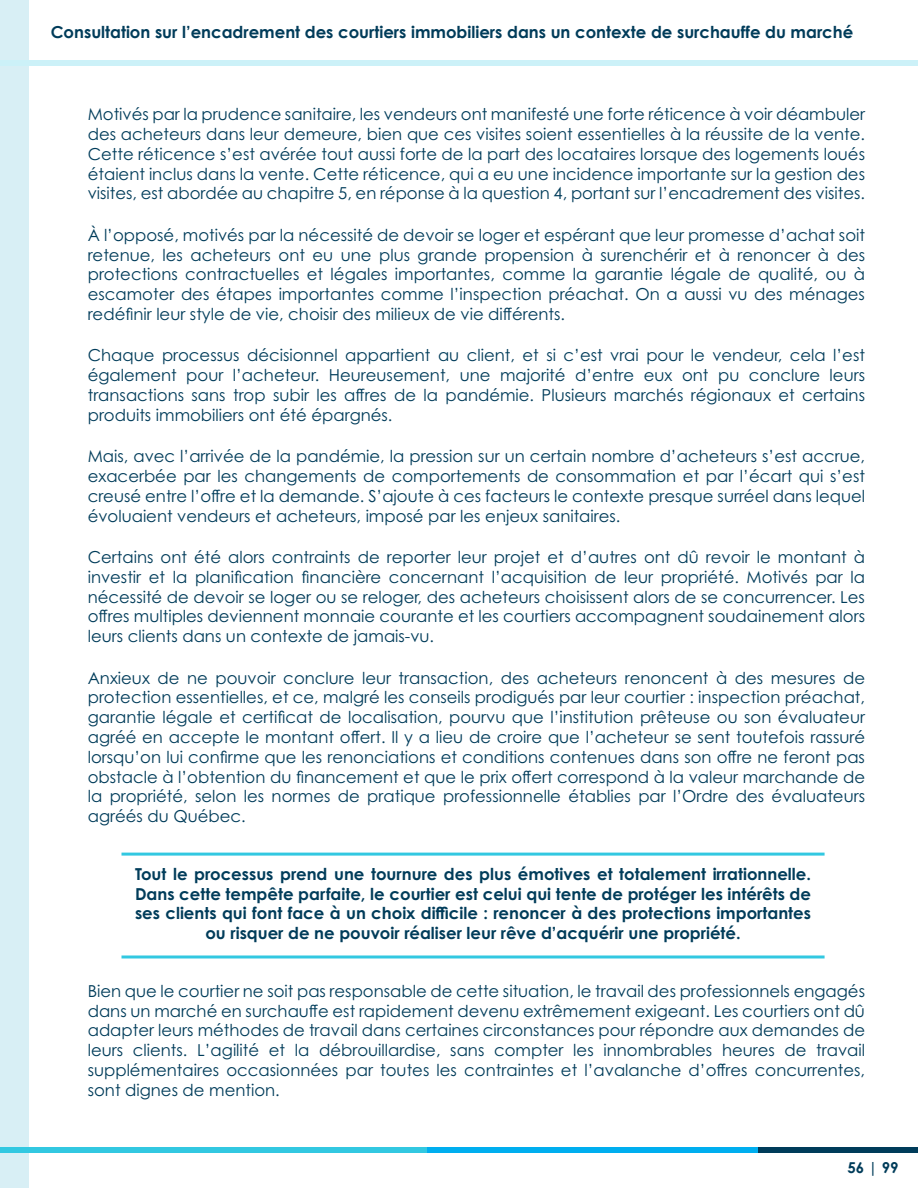
<style>
.page{position:relative;width:918px;height:1188px;background:#fff}
.page>*{position:absolute;margin:0;border:0;box-sizing:border-box;transform-origin:0 0}
.t1{font:16.5px/19.8px "Century Gothic Pro";color:#003c5a;text-align:justify}
.t2{font:700 16.5px/19.8px "Century Gothic Pro";color:#003c5a;text-align:center}
.t3{font:700 16.5px "Century Gothic";color:#003c5a}
.t4{font:700 15px "Century Gothic";color:#003c5a}
</style>
<div class="page">
<div style="left:0;top:0;width:29px;height:1188px;background:#d8eff5"></div>
<div style="left:0;top:1147px;width:428px;height:6px;background:#32c8e1"></div>
<div style="left:428px;top:1147px;width:330px;height:6px;background:#00aeef"></div>
<div style="left:758px;top:1147px;width:160px;height:6px;background:#003c5a"></div>
<div style="left:0;top:60px;width:428px;height:6px;background:#ccf1f8"></div>
<div style="left:428px;top:60px;width:330px;height:6px;background:#ccf1f8"></div>
<div style="left:758px;top:60px;width:160px;height:6px;background:#ccf1f8"></div>
<hr style="left:121px;top:955px;width:704px;height:3px;background:#32c8e1">
<hr style="left:122px;top:853px;width:703px;height:3px;background:#32c8e1">
<p class="t3" style="left:51px;top:19px;width:804px">Consultation sur l’encadrement des courtiers immobiliers dans un contexte de surchauffe du marché</p>
<p class="t1" style="left:88px;top:104px;width:779px">Motivés par la prudence sanitaire, les vendeurs ont manifesté une forte réticence à voir déambuler des acheteurs dans leur demeure, bien que ces visites soient essentielles à la réussite de la vente.<br>Cette réticence s’est avérée tout aussi forte de la part des locataires lorsque des logements loués étaient inclus dans la vente. Cette réticence, qui a eu une incidence importante sur la gestion des visites, est abordée au chapitre 5, en réponse à la question 4, portant sur l’encadrement des visites.</p>
<p class="t1" style="left:88px;top:225px;width:779px">À l’opposé, motivés par la nécessité de devoir se loger et espérant que leur promesse d’achat soit retenue, les acheteurs ont eu une plus grande propension à surenchérir et à renoncer à des protections contractuelles et légales importantes, comme la garantie légale de qualité, ou à escamoter des étapes importantes comme l’inspection préachat. On a aussi vu des ménages redéfinir leur style de vie, choisir des milieux de vie différents.</p>
<p class="t1" style="left:88px;top:345px;width:779px">Chaque processus décisionnel appartient au client, et si c’est vrai pour le vendeur, cela l’est également pour l’acheteur. Heureusement, une majorité d’entre eux ont pu conclure leurs transactions sans trop subir les affres de la pandémie. Plusieurs marchés régionaux et certains produits immobiliers ont été épargnés.</p>
<p class="t1" style="left:88px;top:446px;width:779px">Mais, avec l’arrivée de la pandémie, la pression sur un certain nombre d’acheteurs s’est accrue, exacerbée par les changements de comportements de consommation et par l’écart qui s’est creusé entre l’offre et la demande. S’ajoute à ces facteurs le contexte presque surréel dans lequel évoluaient vendeurs et acheteurs, imposé par les enjeux sanitaires.</p>
<p class="t1" style="left:88px;top:547px;width:779px">Certains ont été alors contraints de reporter leur projet et d’autres ont dû revoir le montant à investir et la planification financière concernant l’acquisition de leur propriété. Motivés par la nécessité de devoir se loger ou se reloger, des acheteurs choisissent alors de se concurrencer. Les offres multiples deviennent monnaie courante et les courtiers accompagnent soudainement alors leurs clients dans un contexte de jamais-vu.</p>
<p class="t1" style="left:88px;top:667px;width:779px">Anxieux de ne pouvoir conclure leur transaction, des acheteurs renoncent à des mesures de protection essentielles, et ce, malgré les conseils prodigués par leur courtier : inspection préachat, garantie légale et certificat de localisation, pourvu que l’institution prêteuse ou son évaluateur agréé en accepte le montant offert. Il y a lieu de croire que l’acheteur se sent toutefois rassuré lorsqu’on lui confirme que les renonciations et conditions contenues dans son offre ne feront pas obstacle à l’obtention du financement et que le prix offert correspond à la valeur marchande de la propriété, selon les normes de pratique professionnelle établies par l’Ordre des évaluateurs agréés du Québec.</p>
<p class="t2" style="left:135px;top:864px;width:678px">Tout le processus prend une tournure des plus émotives et totalement irrationnelle.<br>Dans cette tempête parfaite, le courtier est celui qui tente de protéger les intérêts de ses clients qui font face à un choix difficile : renoncer à des protections importantes ou risquer de ne pouvoir réaliser leur rêve d’acquérir une propriété.</p>
<p class="t1" style="left:88px;top:981px;width:779px">Bien que le courtier ne soit pas responsable de cette situation, le travail des professionnels engagés dans un marché en surchauffe est rapidement devenu extrêmement exigeant. Les courtiers ont dû adapter leurs méthodes de travail dans certaines circonstances pour répondre aux demandes de leurs clients. L’agilité et la débrouillardise, sans compter les innombrables heures de travail supplémentaires occasionnées par toutes les contraintes et l’avalanche d’offres concurrentes, sont dignes de mention.</p>
<p class="t4" style="left:848px;top:1156px;width:53px">56 | 99</p>
</div>
